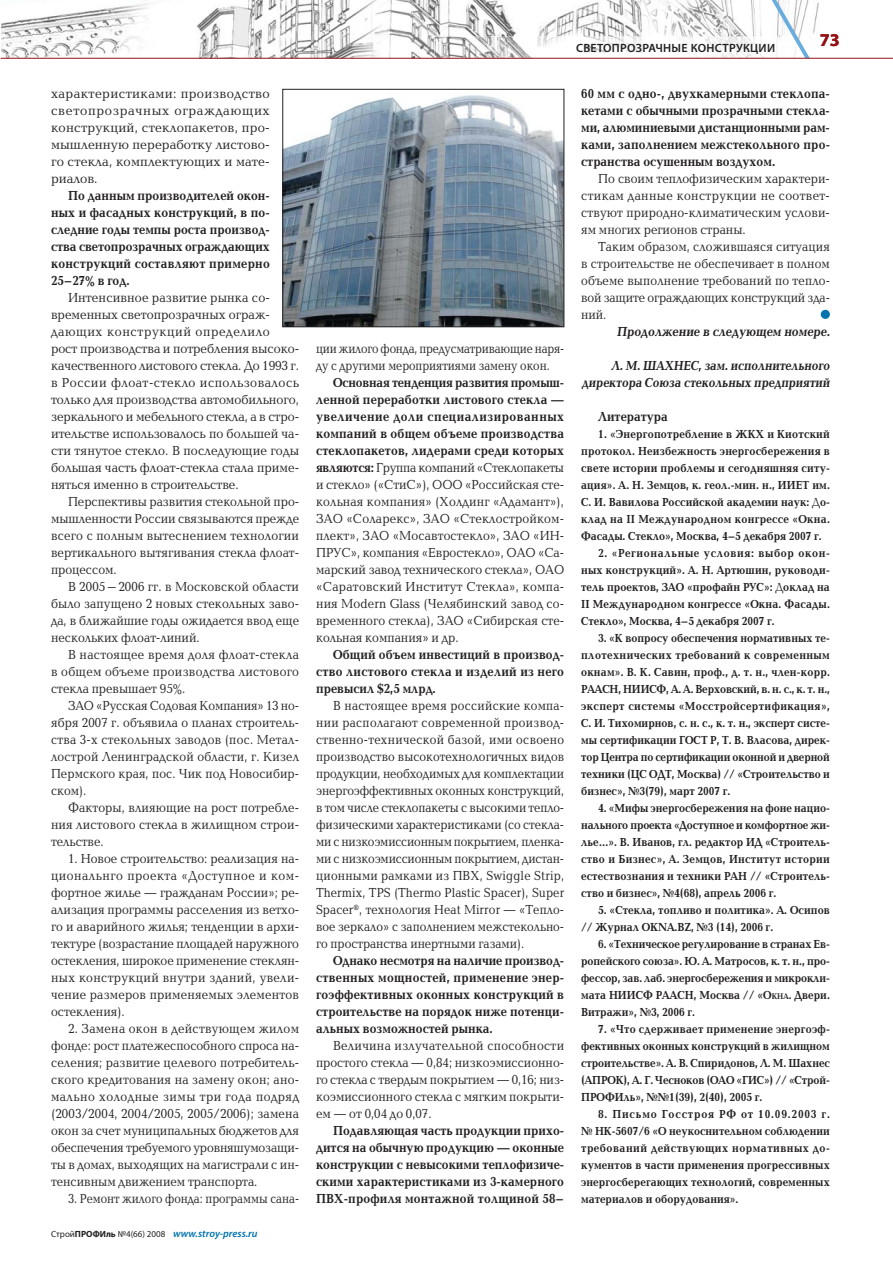
<style>
.page{position:relative;width:893px;height:1263px;background:#fff}
.page>*{position:absolute;margin:0;border:0;box-sizing:border-box;transform-origin:0 0}
.t1{font:700 18px "Myriad Pro";color:#941215}
.t2{font:13.5px/17px "Baltica C";color:#231f20;text-align:justify;scale:.9 1}
.t3{font:700 13.5px/17px "Baltica C";letter-spacing:.01em;color:#231f20;text-align:justify;scale:.9 1}
.t4{font:13.5px/17px "Baltica C";color:#231f20;text-align:justify;scale:.88 1}
.t5{font:13.5px/17px "Baltica C";color:#231f20;scale:.92 1}
.t6{font:13.5px/17px "Baltica C";color:#231f20;text-align:justify;scale:.89 1}
.t7{font:13.5px/17px "Baltica C";color:#231f20;text-align:justify;scale:.96 1}
.t8{font:13.5px/17px "Baltica C";color:#231f20;scale:.85 1}
.t9{font:700 13.5px/17px "Baltica C";letter-spacing:.01em;color:#231f20;text-align:right;scale:.87 1}
.t10{font:700 12px/17px "Baltica C";color:#231f20;text-align:justify;scale:.9 1}
.t11{font:600 12px "Myriad Pro";letter-spacing:.025em;color:#231f20}
.t12{font:italic 600 10.5px "Myriad Pro";color:#0072ae}
.s1{font-weight:400;font-style:normal;font-size:9px;color:#231f20}
.s2{font-weight:700;font-style:normal;font-size:9px;color:#231f20}
.s3{font-weight:700}
.s4{font-weight:400}
.s5{font-size:8.4px}
</style>
<div class="page">
<img style="left:1px;top:0;width:892px;height:58px">
<img style="left:434px;top:37px;width:328px;height:21px">
<svg style="left:762px;top:0;width:48px;height:58px"></svg>
<hr style="left:1px;top:58px;width:892px;height:1px;background:#941215">
<img style="left:285px;top:95px;width:277px;height:230px">
<div style="left:283px;top:89px;width:281px;height:238px;border:1px solid #231f20"></div>
<div style="left:821px;top:310px;width:9px;height:9px;background:#0072ae;border-radius:50%"></div>
<p class="t7" style="left:51px;top:86px;width:229px">характеристиками: производство светопрозрачных ограждающих конструкций, стеклопакетов, про&shy;мышленную переработку листово&shy;го стекла, комплектующих и мате&shy;риалов.</p>
<p class="t3" style="left:51px;top:188px;width:245px;text-indent:17px">По данным производителей окон&shy;ных и фасадных конструкций, в по&shy;следние годы темпы роста производ&shy;ства светопрозрачных ограждающих конструкций составляют примерно 25–27% в год.</p>
<p class="t5" style="left:51px;top:290px;width:271px;text-indent:17px">Интенсивное развитие рынка со&shy;временных светопрозрачных ограж&shy;дающих конструкций определило рост производства и потребления высоко&shy;качественного листового стекла. До 1993 г. в России флоат-стекло использовалось только для производства автомобильного, зеркального и мебельного стекла, а в стро&shy;ительстве использовалось по большей ча&shy;сти тянутое стекло. В последующие годы большая часть флоат-стекла стала приме&shy;няться именно в строительстве.</p>
<p class="t2" style="left:51px;top:494px;width:277px;text-indent:17px">Перспективы развития стекольной про&shy;мышленности России связываются прежде всего с полным вытеснением технологии вертикального вытягивания стекла флоат&shy;процессом.</p>
<p class="t2" style="left:51px;top:579px;width:277px;text-indent:17px">В 2005–2006 гг. в Московской области было запущено 2 новых стекольных заво&shy;да, в ближайшие годы ожидается ввод еще нескольких флоат-линий.</p>
<p class="t2" style="left:51px;top:647px;width:277px;text-indent:17px">В настоящее время доля флоат-стекла в общем объеме производства листового стекла превышает 95%.</p>
<p class="t6" style="left:51px;top:698px;width:280px;text-indent:17px">ЗАО «Русская Содовая Компания» 13 но&shy;ября 2007 г. объявила о планах строитель&shy;ства 3-х стекольных заводов (пос. Метал&shy;лострой Ленинградской области, г. Кизел Пермского края, пос. Чик под Новосибир&shy;ском).</p>
<p class="t2" style="left:51px;top:800px;width:277px;text-indent:17px">Факторы, влияющие на рост потребле&shy;ния листового стекла в жилищном строи&shy;тельстве.</p>
<p class="t2" style="left:51px;top:851px;width:277px;text-indent:17px">1. Новое строительство: реализация на&shy;циональнго проекта «Доступное и ком&shy;фортное жилье — гражданам России»; ре&shy;ализация программы расселения из ветхо&shy;го и аварийного жилья; тенденции в архи&shy;тектуре (возрастание площадей наружного остекления, широкое применение стеклян&shy;ных конструкций внутри зданий, увели&shy;чение размеров применяемых элементов остекления).</p>
<p class="t2" style="left:51px;top:1021px;width:277px;text-indent:17px">2. Замена окон в действующем жилом фонде: рост платежеспособного спроса на&shy;селения; развитие целевого потребитель&shy;ского кредитования на замену окон; ано&shy;мально холодные зимы три года подряд (2003/2004, 2004/2005, 2005/2006); замена окон за счет муниципальных бюджетов для обеспечения требуемого уровняшумозащи&shy;ты в домах, выходящих на магистрали с ин&shy;тенсивным движением транспорта.</p>
<p class="t8" style="left:68px;top:1191px;width:273px">3. Ремонт жилого фонда: программы сана-</p>
<p class="t12" style="left:51px;top:1230px;width:208px"><span class="s1">Cтрой</span><span class="s2">ПРОФИль</span> <span class="s1">№4(66) 2008</span> www.stroy-press.ru</p>
<p class="t11" style="left:576px;top:44px;width:201px">СВЕТОПРОЗРАЧНЫЕ КОНСТРУКЦИИ</p>
<h1 class="t1" style="left:820px;top:33px;width:21px">73</h1>
<p class="t8" style="left:316px;top:341px;width:293px">ции жилого фонда, предусматривающие наря&shy;ду с другими мероприятиями замену окон.</p>
<p class="t2" style="left:316px;top:375px;width:277px;text-indent:17px"><span class="s3">Основная тенденция развития промыш&shy;ленной переработки листового стекла — увеличение доли специализированных компаний в общем объеме производства стеклопакетов, лидерами среди которых являются:</span> Группа компаний «Стеклопакеты и стекло» («СтиС»), ООО «Российская сте&shy;кольная компания» (Холдинг «Адамант»), ЗАО «Соларекс», ЗАО «Стеклостройком&shy;плект», ЗАО «Мосавтостекло», ЗАО «ИН-ПРУС», компания «Евростекло», ОАО «Са&shy;марский завод технического стекла», ОАО «Саратовский Институт Стекла», компа&shy;ния Modern Glass (Челябинский завод со&shy;временного стекла), ЗАО «Сибирская сте&shy;кольная компания» и др.</p>
<p class="t3" style="left:316px;top:647px;width:277px;text-indent:17px">Общий объем инвестиций в производ&shy;ство листового стекла и изделий из него превысил $2,5 млрд.</p>
<p class="t4" style="left:316px;top:698px;width:283px;text-indent:17px">В настоящее время российские компа&shy;нии располагают современной производ&shy;ственно-технической базой, ими освоено производство высокотехнологичных видов продукции, необходимых для комплектации энергоэффективных оконных конструкций, в том числе стеклопакеты с высокими тепло&shy;физическими характеристиками (со стекла&shy;ми с низкоэмиссионным покрытием, пленка&shy;ми с низкоэмиссионным покрытием, дистан&shy;ционными рамками из ПВХ, Swiggle Strip, Thermix, TPS (Thermo Plastic Spacer), Super Spacer<sup>®</sup>, технология Heat Mirror — «Тепло&shy;вое зеркало» с заполнением межстекольно&shy;го пространства инертными газами).</p>
<p class="t3" style="left:316px;top:953px;width:277px;text-indent:17px">Однако несмотря на наличие производ&shy;ственных мощностей, применение энер&shy;гоэффективных оконных конструкций в строительстве на порядок ниже потенци&shy;альных возможностей рынка.</p>
<p class="t2" style="left:316px;top:1038px;width:277px;text-indent:17px">Величина излучательной способности простого стекла — 0,84; низкоэмиссионно&shy;го стекла с твердым покрытием — 0,16; низ&shy;коэмиссионного стекла с мягким покрыти&shy;ем — от 0,04 до 0,07.</p>
<p class="t3" style="left:316px;top:1123px;width:277px;text-indent:17px">Подавляющая часть продукции прихо&shy;дится на обычную продукцию — оконные конструкции с невысокими теплофизиче&shy;скими характеристиками из 3-камерного ПВХ-профиля монтажной толщиной 58–</p>
<p class="t3" style="left:581px;top:86px;width:278px">60 мм с одно-, двухкамерными стеклопа&shy;кетами с обычными прозрачными стекла&shy;ми, алюминиевыми дистанционными рам&shy;ками, заполнением межстекольного про&shy;странства осушенным воздухом.</p>
<p class="t2" style="left:581px;top:171px;width:278px;text-indent:17px">По своим теплофизическим характери&shy;стикам данные конструкции не соответ&shy;ствуют природно-климатическим услови&shy;ям многих регионов страны.</p>
<p class="t6" style="left:581px;top:239px;width:281px;text-indent:17px">Таким образом, сложившаяся ситуация в строительстве не обеспечивает в полном объеме выполнение требований по тепло&shy;вой защите ограждающих конструкций зда&shy;ний.</p>
<p class="t3" style="left:617px;top:324px;width:240px">Продолжение в следующем номере.</p>
<p class="t9" style="left:582px;top:358px;width:288px">Л. М. ШАХНЕС, зам. исполнительного директора Союза стекольных предприятий</p>
<p class="t3" style="left:598px;top:409px;width:79px">Литература</p>
<p class="t10" style="left:581px;top:427px;width:278px;text-indent:17px">1. «Энергопотребление в ЖКХ и Киотский протокол. Неизбежность энергосбережения в свете истории проблемы и сегодняшняя ситу&shy;ация». А. Н. Земцов, к. геол.-мин. н., ИИЕТ им.<br>С. И. Вавилова Российской академии наук: <span class="s4">Д</span>о&shy;клад на II Международном конгрессе «Окна.<br>Фасады. Стекло», Москва, 4–5 декабря 2007 г.</p>
<p class="t10" style="left:581px;top:546px;width:278px;text-indent:17px">2. «Региональные условия: выбор окон&shy;ных конструкций». А. Н. Артюшин, руководи&shy;тель проектов, ЗАО «профайн РУС»: <span class="s4">Д</span>оклад на II Международном конгрессе «Окна. Фасады.<br>Стекло», Москва, 4–5 декабря 2007 г.</p>
<p class="t10" style="left:581px;top:631px;width:278px;text-indent:17px">3. «К вопросу обеспечения нормативных те&shy;плотехнических требований к современным окнам». В. К. Савин, проф., д. т. н., член-корр.<br>РААСН, НИИСФ, А. А. Верховский, в. н. с., к. т. н., эксперт системы «Мосстройсертификация», С. И. Тихомирнов, с. н. с., к. т. н., эксперт систе&shy;мы сертификации ГОСТ Р, Т. В. Власова, дирек&shy;тор Центра по сертификации оконной и дверной техники (ЦС ОДТ, Москва) // «Строительство и бизнес», №3(79), март 2007 г.</p>
<p class="t10" style="left:581px;top:801px;width:278px;text-indent:17px">4. «Мифы энергосбережения на фоне нацио&shy;нального проекта «Доступное и комфортное жи&shy;лье…». В. Иванов, гл. редактор ИД «Строитель&shy;ство и Бизнес», А. Земцов, Институт истории естествознания и техники РАН // «Строитель&shy;ство и бизнес», №4(68), апрель 2006 г.</p>
<p class="t10" style="left:581px;top:903px;width:278px;text-indent:17px">5. «Стекла, топливо и политика». А. Осипов // Журнал OKNA.BZ, №3 (14), 2006 г.</p>
<p class="t10" style="left:581px;top:937px;width:278px;text-indent:17px">6. «Техническое регулирование в странах Ев&shy;ропейского союза». Ю. А. Матросов, к. т. н., про&shy;фессор, зав. лаб. энергосбережения и микрокли&shy;мата НИИСФ РААСН, Москва // «О<span class="s5">КНА</span>. Двери.<br>Витражи», №3, 2006 г.</p>
<p class="t10" style="left:581px;top:1022px;width:278px;text-indent:17px">7. «Что сдерживает применение энергоэф&shy;фективных оконных конструкций в жилищном строительстве». А. В. Спиридонов, Л. М. Шахнес (АПРОК), А. Г. Чесноков (ОАО «ГИС») // «Строй-ПРОФИль», №№1(39), 2(40), 2005 г.</p>
<p class="t10" style="left:581px;top:1107px;width:278px;text-indent:17px">8. Письмо Госстроя РФ от 10.09.2003 г. № НК-5607/6 «О неукоснительном соблюдении требований действующих нормативных до&shy;кументов в части применения прогрессивных энергосберегающих технологий, современных материалов и оборудования».</p>
</div>
